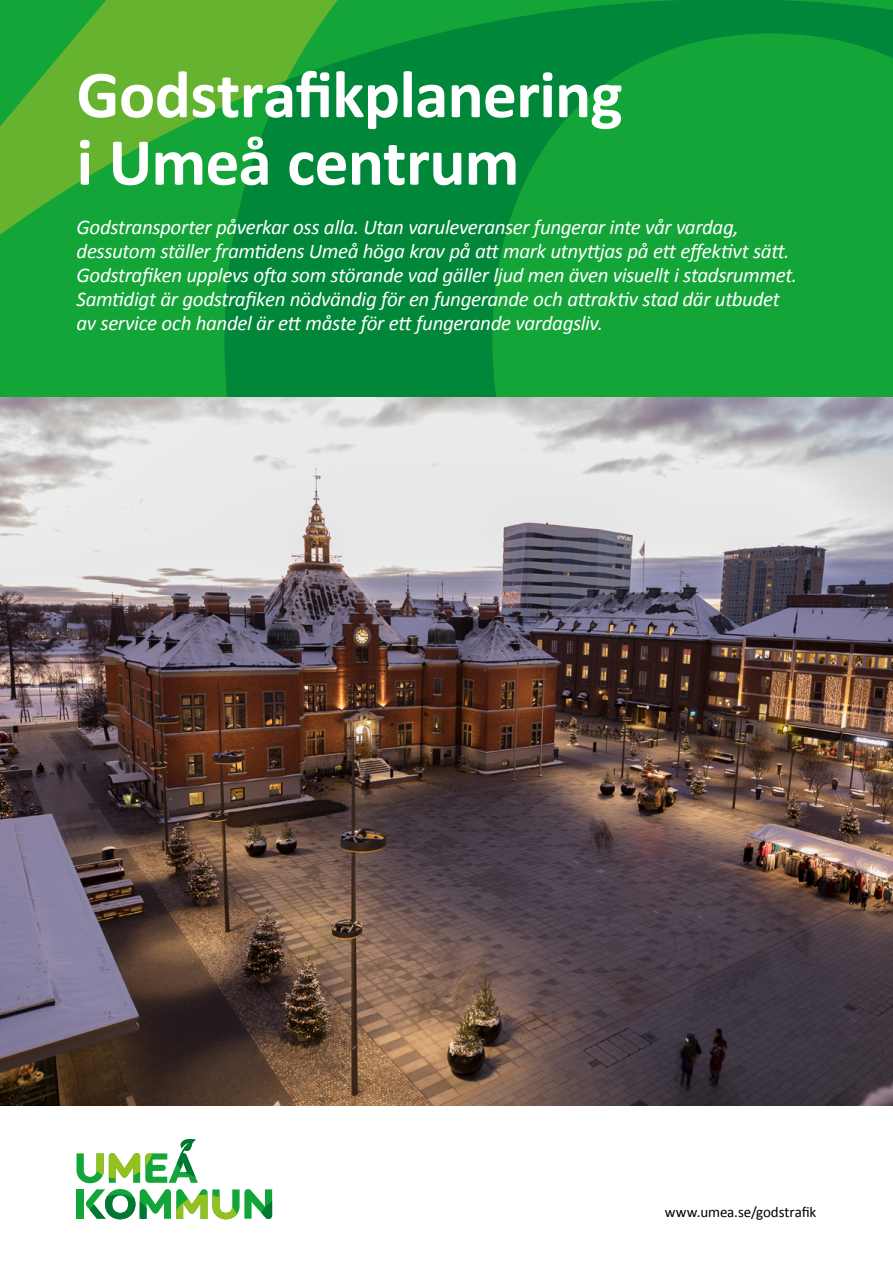
<style>
.page{position:relative;width:893px;height:1263px;background:#fff}
.page>*{position:absolute;margin:0;border:0;box-sizing:border-box;transform-origin:0 0}
.t1{font:700 67.5px/67.5px "Calibri";letter-spacing:-.01em;color:#fff}
.t2{font:italic 21px/24px "Calibri";letter-spacing:-.015em;color:#fff}
.t3{font:15px "Calibri";letter-spacing:-.005em;color:#000}
</style>
<div class="page">
<img style="left:0;top:396px;width:893px;height:709px">
<div style="left:0;top:0;width:893px;height:396px;background:#13a538"></div>
<svg style="left:0;top:0;width:224px;height:235px;fill:#65b32e"></svg>
<svg style="left:224px;top:0;width:669px;height:396px"></svg>
<svg style="left:240px;top:126px;width:25px;height:79px;fill:#008739"></svg>
<div style="left:224px;top:225px;width:183px;height:171px;background:#008739"></div>
<svg style="left:492px;top:260px;width:17px;height:136px"></svg>
<div style="left:77px;top:1189px;width:7px;height:30px;background:#13a538"></div>
<svg style="left:85px;top:1189px;width:187px;height:30px"></svg>
<svg style="left:77px;top:1138px;width:121px;height:45px"></svg>
<h1 class="t1" style="left:77px;top:61px;width:548px">Godstrafikplanering i Umeå centrum</h1>
<p class="t2" style="left:77px;top:214px;width:722px">Godstransporter påverkar oss alla. Utan varuleveranser fungerar inte vår vardag, dessutom ställer framtidens Umeå höga krav på att mark utnyttjas på ett effektivt sätt.<br>Godstrafiken upplevs ofta som störande vad gäller ljud men även visuellt i stadsrummet.<br>Samtidigt är godstrafiken nödvändig för en fungerande och attraktiv stad där utbudet av service och handel är ett måste för ett fungerande vardagsliv.</p>
<p class="t3" style="left:665px;top:1202px;width:153px">www.umea.se/godstrafik</p>
</div>
